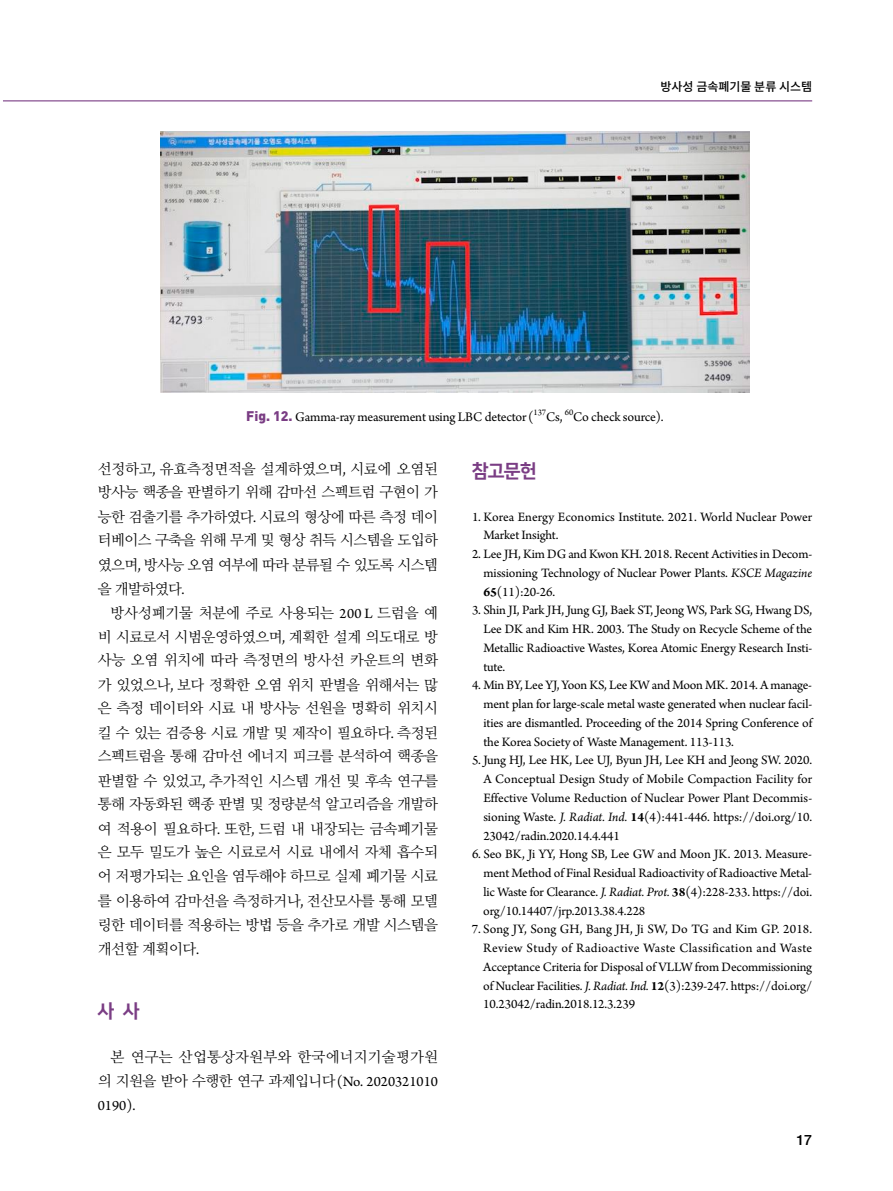
<style>
.page{position:relative;width:893px;height:1191px;background:#fff}
.page>*{position:absolute;margin:0;border:0;box-sizing:border-box;transform-origin:0 0}
.t1{font:18.75px "Nanum Square OTF ac EB";color:#7a3d84}
.t2{font:15px "Arno Pro";color:#000}
.t3{font:14.55px "Nanum Myeongjo OTF";letter-spacing:-.025em;color:#000}
.t4{font:14.55px/24.3px "Nanum Myeongjo OTF";letter-spacing:.015em;color:#000;text-align:right}
.t5{font:14.55px "Nanum Myeongjo OTF";letter-spacing:-.005em;color:#000}
.t6{font:500 14.25px "Helvetica Neue LT Std";color:#000}
.t7{font:13.8px "Arno Pro";letter-spacing:-.015em;color:#000}
.t8{font:13.5px/18.8px "Arno Pro";letter-spacing:-.01em;color:#000;text-align:justify}
.t9{font:500 12px "Noto Sans CJ Kkr";color:#000}
.s1{font-family:"DIN";font-weight:900;color:#7a3d84}
.s2{font-family:"Arno Pro";font-size:15px}
.s3{font-style:italic}
.s4{font-weight:700}
</style>
<div class="page">
<hr style="left:3px;top:100px;width:809px;height:1px;background:#7a3d84">
<img style="left:161px;top:132px;width:588px;height:260px">
<p class="t9" style="left:661px;top:80px;width:153px">방사성 금속폐기물 분류 시스템</p>
<p class="t7" style="left:246px;top:409px;width:419px"><span class="s1">Fig. 12.</span> Gamma-ray measurement using LBC detector (<sup>137</sup>Cs, <sup>60</sup>Co check source).</p>
<p class="t3" style="left:98px;top:460px;width:342px">선정하고<span class="s2">,</span> 유효측정면적을 설계하였으며<span class="s2">,</span> 시료에 오염된</p>
<p class="t3" style="left:98px;top:483px;width:342px">방사능 핵종을 판별하기 위해 감마선 스펙트럼 구현이 가</p>
<p class="t3" style="left:98px;top:508px;width:342px">능한 검출기를 추가하였다<span class="s2">.</span> 시료의 형상에 따른 측정 데이</p>
<p class="t3" style="left:98px;top:531px;width:342px">터베이스 구축을 위해 무게 및 형상 취득 시스템을 도입하</p>
<p class="t3" style="left:98px;top:556px;width:342px">였으며<span class="s2">,</span> 방사능 오염 여부에 따라 분류될 수 있도록 시스템</p>
<p class="t3" style="left:98px;top:580px;width:88px">을 개발하였다<span class="s2">.</span></p>
<p class="t5" style="left:111px;top:604px;width:329px">방사성폐기물 처분에 주로 사용되는 <span class="s2">200 L</span> 드럼을 예</p>
<p class="t3" style="left:98px;top:628px;width:342px">비 시료로서 시범운영하였으며<span class="s2">,</span> 계획한 설계 의도대로 방</p>
<p class="t3" style="left:98px;top:651px;width:342px">사능 오염 위치에 따라 측정면의 방사선 카운트의 변화</p>
<p class="t3" style="left:98px;top:676px;width:342px">가 있었으나<span class="s2">,</span> 보다 정확한 오염 위치 판별을 위해서는 많</p>
<p class="t3" style="left:98px;top:699px;width:342px">은 측정 데이터와 시료 내 방사능 선원을 명확히 위치시</p>
<p class="t3" style="left:98px;top:724px;width:342px">킬 수 있는 검증용 시료 개발 및 제작이 필요하다<span class="s2">.</span> 측정된</p>
<p class="t3" style="left:98px;top:747px;width:342px">스펙트럼을 통해 감마선 에너지 피크를 분석하여 핵종을</p>
<p class="t3" style="left:98px;top:772px;width:342px">판별할 수 있었고<span class="s2">,</span> 추가적인 시스템 개선 및 후속 연구를</p>
<p class="t3" style="left:98px;top:795px;width:342px">통해 자동화된 핵종 판별 및 정량분석 알고리즘을 개발하</p>
<p class="t3" style="left:98px;top:820px;width:342px">여 적용이 필요하다<span class="s2">.</span> 또한<span class="s2">,</span> 드럼 내 내장되는 금속폐기물</p>
<p class="t3" style="left:98px;top:843px;width:342px">은 모두 밀도가 높은 시료로서 시료 내에서 자체 흡수되</p>
<p class="t3" style="left:98px;top:867px;width:342px">어 저평가되는 요인을 염두해야 하므로 실제 폐기물 시료</p>
<p class="t3" style="left:98px;top:892px;width:342px">를 이용하여 감마선을 측정하거나<span class="s2">,</span> 전산모사를 통해 모델</p>
<p class="t3" style="left:98px;top:915px;width:342px">링한 데이터를 적용하는 방법 등을 추가로 개발 시스템을</p>
<p class="t3" style="left:98px;top:940px;width:103px">개선할 계획이다<span class="s2">.</span></p>
<p class="t1" style="left:98px;top:1000px;width:43px">사 사</p>
<p class="t4" style="left:98px;top:1044px;width:342px">본 연구는 산업통상자원부와 한국에너지기술평가원 의 지원을 받아 수행한 연구 과제입니다<span class="s2">(No. 2020321010</span></p>
<p class="t2" style="left:98px;top:1097px;width:39px">0190).</p>
<p class="t1" style="left:472px;top:460px;width:66px">참고문헌</p>
<p class="t8" style="left:483px;top:508px;width:330px;text-indent:-11px">1. Korea Energy Economics Institute. 2021. World Nuclear Power<br>Market Insight.</p>
<p class="t8" style="left:483px;top:545px;width:330px;text-indent:-11px">2. Lee JH, Kim DG and Kwon KH. 2018. Recent Activities in Decom&shy;missioning Technology of Nuclear Power Plants. <span class="s3">KSCE Magazine </span><span class="s4">65</span>(11):20-26.</p>
<p class="t8" style="left:483px;top:601px;width:330px;text-indent:-11px">3. Shin JI, Park JH, Jung GJ, Baek ST, Jeong WS, Park SG, Hwang DS, Lee DK and Kim HR. 2003. The Study on Recycle Scheme of the Metallic Radioactive Wastes, Korea Atomic Energy Research Insti&shy;tute.</p>
<p class="t8" style="left:483px;top:676px;width:330px;text-indent:-11px">4. Min BY, Lee YJ, Yoon KS, Lee KW and Moon MK. 2014. A manage&shy;ment plan for large-scale metal waste generated when nuclear facil&shy;ities are dismantled. Proceeding of the 2014 Spring Conference of the Korea Society of Waste Management. 113-113.</p>
<p class="t8" style="left:483px;top:751px;width:330px;text-indent:-11px">5. Jung HJ, Lee HK, Lee UJ, Byun JH, Lee KH and Jeong SW. 2020.<br>A Conceptual Design Study of Mobile Compaction Facility for Effective Volume Reduction of Nuclear Power Plant Decommis&shy;sioning Waste. <span class="s3">J. Radiat. Ind.</span> <span class="s4">14</span>(4):441-446. https://doi.org/10.<br>23042/radin.2020.14.4.441</p>
<p class="t8" style="left:483px;top:845px;width:330px;text-indent:-11px">6. Seo BK, Ji YY, Hong SB, Lee GW and Moon JK. 2013. Measure&shy;ment Method of Final Residual Radioactivity of Radioactive Metal&shy;lic Waste for Clearance. <span class="s3">J. Radiat. Prot.</span> <span class="s4">38</span>(4):228-233. https://doi. org/10.14407/jrp.2013.38.4.228</p>
<p class="t8" style="left:483px;top:920px;width:330px;text-indent:-11px">7. Song JY, Song GH, Bang JH, Ji SW, Do TG and Kim GP. 2018.<br>Review Study of Radioactive Waste Classification and Waste Acceptance Criteria for Disposal of VLLW from Decommissioning of Nuclear Facilities. <span class="s3">J. Radiat. Ind.</span> <span class="s4">12</span>(3):239-247. https://doi.org/ 10.23042/radin.2018.12.3.239</p>
<p class="t6" style="left:796px;top:1131px;width:17px">17</p>
</div>
